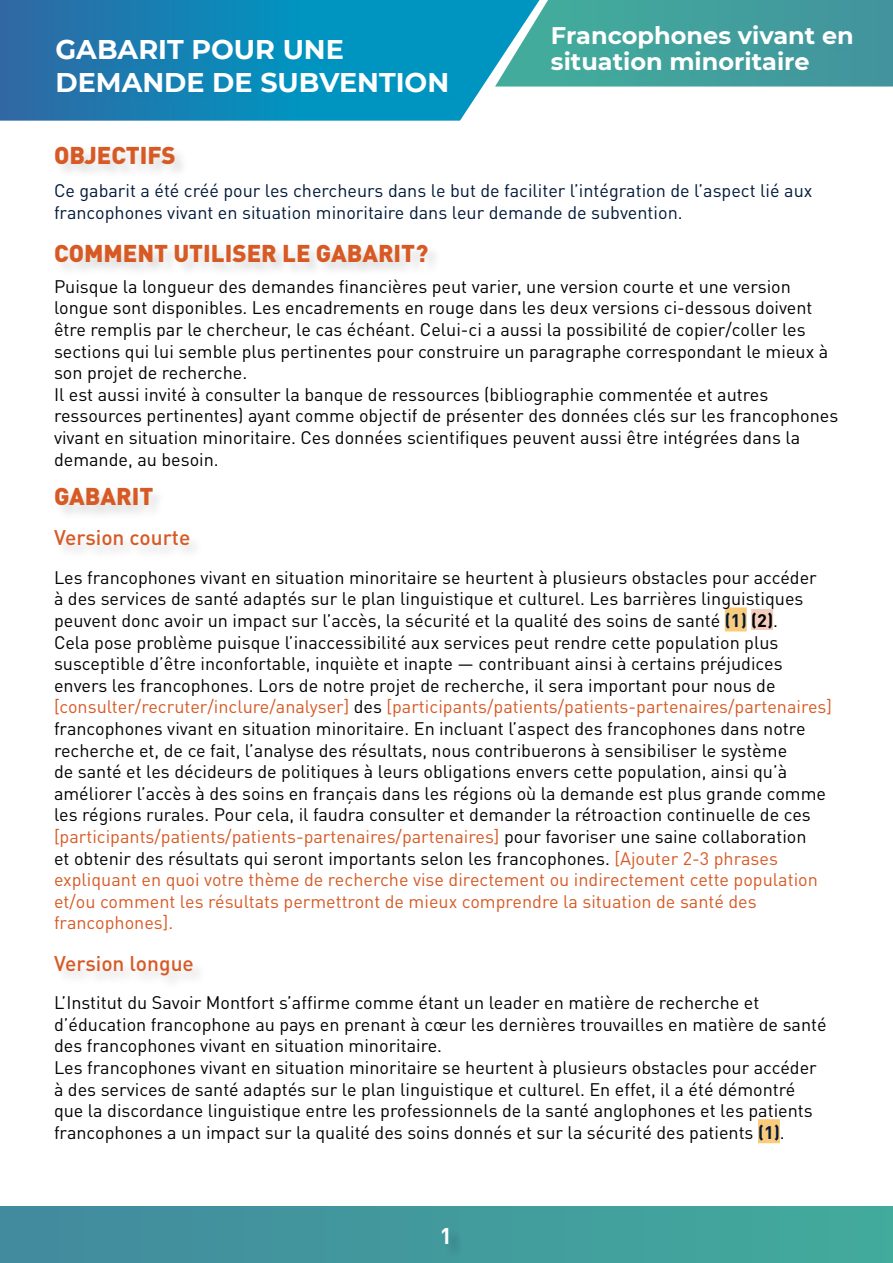
<style>
.page{position:relative;width:893px;height:1263px;background:#fff}
.page>*{position:absolute;margin:0;border:0;box-sizing:border-box;transform-origin:0 0}
.t1{font:700 27px/32.4px "Montserrat";color:#fff}
.t2{font:900 24px "DINOT";color:#d75a25}
.t3{font:700 24px/25.5px "Montserrat";color:#fff}
.t4{font:700 22.5px "DINOT";color:#fff}
.t5{font:500 21px "DINOT";color:#d75a25}
.t6{font:18px/21.6px "DINOT";color:#000}
.t7{font:18px/21.6px "DINOT";color:#001939}
.s1{font-weight:700;color:#001939}
.s2{font-weight:700}
.s3{color:#d75a25}
</style>
<div class="page">
<div style="left:54px;top:146px;width:136px;height:34px;background:#f7f7f7"></div>
<div style="left:54px;top:487px;width:113px;height:34px;background:#000;opacity:.13"></div>
<div style="left:725px;top:607px;width:22px;height:24px;background:#facb7b"></div>
<div style="left:751px;top:609px;width:22px;height:21px;background:#f3cebe"></div>
<div style="left:758px;top:1119px;width:22px;height:24px;background:#facb7b"></div>
<div style="left:54px;top:244px;width:389px;height:34px;background:#f6f6f6"></div>
<div style="left:54px;top:530px;width:150px;height:31px;background:#fbfbfb"></div>
<div style="left:0;top:1206px;width:893px;height:57px;background:linear-gradient(to right,#42899e,#42ab9c)"></div>
<div style="left:442px;top:1228px;width:22px;height:31px;background:#41989b"></div>
<svg style="left:0;top:0;width:495px;height:121px;background:#1a87b7"></svg>
<svg style="left:495px;top:0;width:398px;height:87px;background:#45a4a4"></svg>
<div style="left:58px;top:43px;width:407px;height:67px;background:#000;opacity:.01"></div>
<div style="left:554px;top:29px;width:317px;height:60px;background:#42a09d"></div>
<h1 class="t1" style="left:56px;top:32px;width:395px">GABARIT POUR UNE<br>DEMANDE DE SUBVENTION</h1>
<h2 class="t2" style="left:54px;top:136px;width:123px">OBJECTIFS</h2>
<h2 class="t3" style="left:551px;top:22px;width:304px">Francophones vivant en situation minoritaire</h2>
<p class="t7" style="left:54px;top:179px;width:760px">Ce gabarit a été créé pour les chercheurs dans le but de faciliter l’intégration de l’aspect lié aux francophones vivant en situation minoritaire dans leur demande de subvention.</p>
<h2 class="t2" style="left:54px;top:234px;width:376px">COMMENT UTILISER LE GABARIT?</h2>
<p class="t6" style="left:54px;top:274px;width:786px">Puisque la longueur des demandes financières peut varier, une version courte et une version longue sont disponibles. Les encadrements en rouge dans les deux versions ci-dessous doivent être remplis par le chercheur, le cas échéant. Celui-ci a aussi la possibilité de copier/coller les sections qui lui semble plus pertinentes pour construire un paragraphe correspondant le mieux à son projet de recherche.<br>Il est aussi invité à consulter la banque de ressources (bibliographie commentée et autres ressources pertinentes) ayant comme objectif de présenter des données clés sur les francophones vivant en situation minoritaire. Ces données scientifiques peuvent aussi être intégrées dans la demande, au besoin.</p>
<h2 class="t2" style="left:54px;top:477px;width:101px">GABARIT</h2>
<p class="t5" style="left:54px;top:521px;width:138px">Version courte</p>
<p class="t6" style="left:54px;top:565px;width:780px">Les francophones vivant en situation minoritaire se heurtent à plusieurs obstacles pour accéder<br>à des services de santé adaptés sur le plan linguistique et culturel. Les barrières linguistiques peuvent donc avoir un impact sur l’accès, la sécurité et la qualité des soins de santé <span class="s1">(1)</span> <span class="s2">(2)</span>.<br>Cela pose problème puisque l’inaccessibilité aux services peut rendre cette population plus susceptible d’être inconfortable, inquiète et inapte — contribuant ainsi à certains préjudices envers les francophones. Lors de notre projet de recherche, il sera important pour nous de <span class="s3">[consulter/recruter/inclure/analyser]</span> des <span class="s3">[participants/patients/patients-partenaires/partenaires] </span>francophones vivant en situation minoritaire. En incluant l’aspect des francophones dans notre recherche et, de ce fait, l’analyse des résultats, nous contribuerons à sensibiliser le système<br>de santé et les décideurs de politiques à leurs obligations envers cette population, ainsi qu’à améliorer l’accès à des soins en français dans les régions où la demande est plus grande comme les régions rurales. Pour cela, il faudra consulter et demander la rétroaction continuelle de ces <span class="s3">[participants/patients/patients-partenaires/partenaires]</span> pour favoriser une saine collaboration<br>et obtenir des résultats qui seront importants selon les francophones. <span class="s3">[Ajouter 2-3 phrases expliquant en quoi votre thème de recherche vise directement ou indirectement cette population et/ou comment les résultats permettront de mieux comprendre la situation de santé des francophones].</span></p>
<p class="t5" style="left:54px;top:947px;width:141px">Version longue</p>
<p class="t6" style="left:54px;top:990px;width:774px">L’Institut du Savoir Montfort s’affirme comme étant un leader en matière de recherche et d’éducation francophone au pays en prenant à cœur les dernières trouvailles en matière de santé des francophones vivant en situation minoritaire.<br>Les francophones vivant en situation minoritaire se heurtent à plusieurs obstacles pour accéder à des services de santé adaptés sur le plan linguistique et culturel. En effet, il a été démontré que la discordance linguistique entre les professionnels de la santé anglophones et les patients francophones a un impact sur la qualité des soins donnés et sur la sécurité des patients <span class="s1">(1)</span>.</p>
<p class="t4" style="left:440px;top:1218px;width:14px">1</p>
</div>
